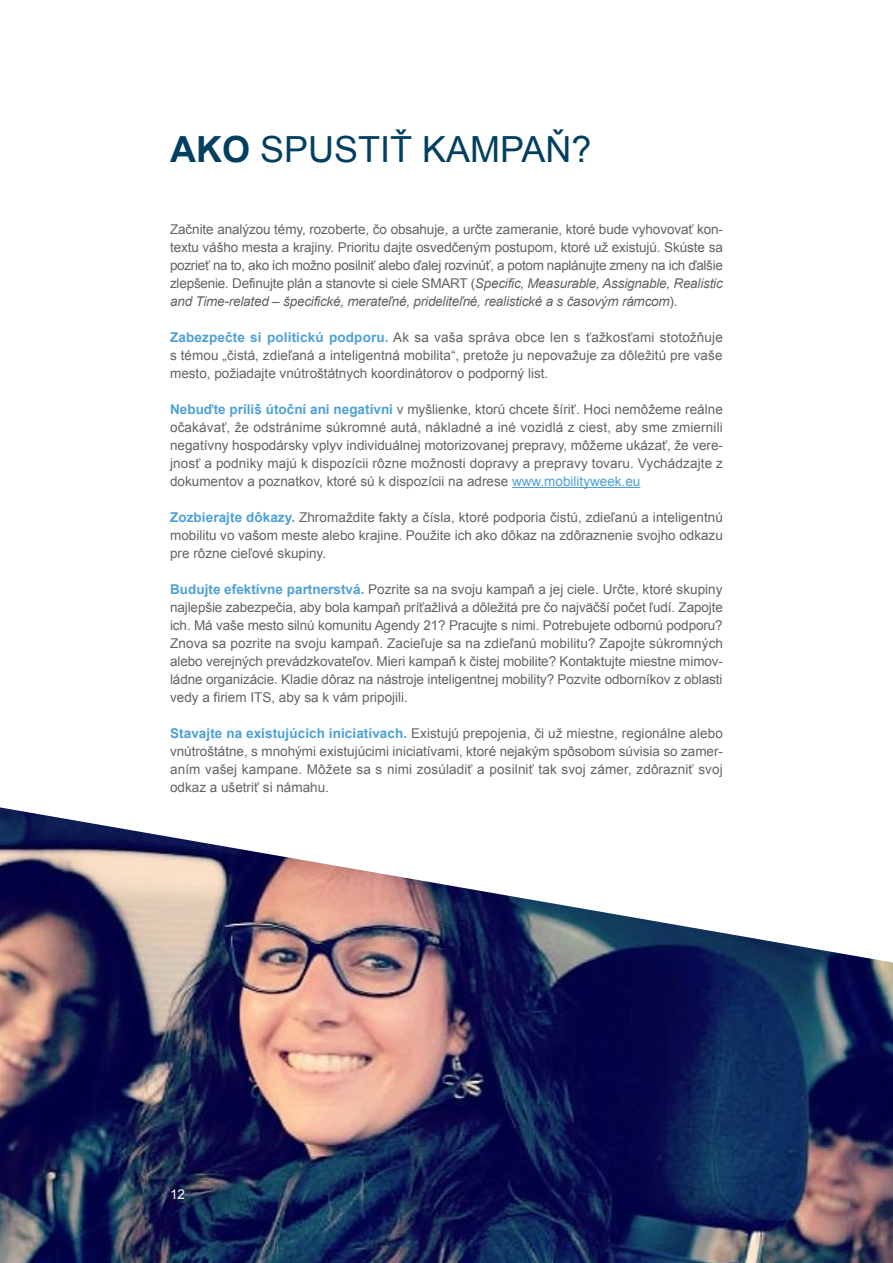
<style>
.page{position:relative;width:893px;height:1263px;background:#fff}
.page>*{position:absolute;margin:0;border:0;box-sizing:border-box;transform-origin:0 0}
.t1{font:36px "Arial";color:#003f60}
.t2{font:13.5px/18px "Arial";color:#646363;text-align:justify}
.t3{font:13.5px "Arial";color:#fff}
.s1{font-weight:700}
.s2{font-style:italic}
.s3{font-weight:700;color:#4da0d8}
.s4{color:#4da0d8}
</style>
<div class="page">
<img style="left:0;top:807px;width:893px;height:456px">
<hr style="left:512px;top:487px;width:128px;height:1px;background:#4da0d8">
<h1 class="t1" style="left:170px;top:126px;width:423px"><span class="s1">AKO</span> SPUSTIŤ KAMPAŇ?</h1>
<p class="t2" style="left:170px;top:220px;width:554px">Začnite analýzou témy, rozoberte, čo obsahuje, a určte zameranie, ktoré bude vyhovovať kon&shy;textu vášho mesta a krajiny. Prioritu dajte osvedčeným postupom, ktoré už existujú. Skúste sa pozrieť na to, ako ich možno posilniť alebo ďalej rozvinúť, a potom naplánujte zmeny na ich ďalšie zlepšenie. Definujte plán a stanovte si ciele SMART (<span class="s2">Specific, Measurable, Assignable, Realistic and Time-related – špecifické, merateľné, prideliteľné, realistické a s časovým rámcom</span>).</p>
<p class="t2" style="left:170px;top:328px;width:554px"><span class="s3">Zabezpečte si politickú podporu.</span> Ak sa vaša správa obce len s ťažkosťami stotožňuje s témou „čistá, zdieľaná a inteligentná mobilita“, pretože ju nepovažuje za dôležitú pre vaše mesto, požiadajte vnútroštátnych koordinátorov o podporný list.</p>
<p class="t2" style="left:170px;top:400px;width:554px"><span class="s3">Nebuďte príliš útoční ani negatívni</span> v myšlienke, ktorú chcete šíriť. Hoci nemôžeme reálne očakávať, že odstránime súkromné autá, nákladné a iné vozidlá z ciest, aby sme zmiernili negatívny hospodársky vplyv individuálnej motorizovanej prepravy, môžeme ukázať, že vere&shy;jnosť a podniky majú k dispozícii rôzne možnosti dopravy a prepravy tovaru. Vychádzajte z dokumentov a poznatkov, ktoré sú k dispozícii na adrese <span class="s4">www.mobilityweek.eu</span></p>
<p class="t2" style="left:170px;top:508px;width:554px"><span class="s3">Zozbierajte dôkazy.</span> Zhromaždite fakty a čísla, ktoré podporia čistú, zdieľanú a inteligentnú mobilitu vo vašom meste alebo krajine. Použite ich ako dôkaz na zdôraznenie svojho odkazu pre rôzne cieľové skupiny.</p>
<p class="t2" style="left:170px;top:580px;width:554px"><span class="s3">Budujte efektívne partnerstvá.</span> Pozrite sa na svoju kampaň a jej ciele. Určte, ktoré skupiny najlepšie zabezpečia, aby bola kampaň príťažlivá a dôležitá pre čo najväčší počet ľudí. Zapojte ich. Má vaše mesto silnú komunitu Agendy 21? Pracujte s nimi. Potrebujete odbornú podporu?<br>Znova sa pozrite na svoju kampaň. Zacieľuje sa na zdieľanú mobilitu? Zapojte súkromných alebo verejných prevádzkovateľov. Mieri kampaň k čistej mobilite? Kontaktujte miestne mimov&shy;ládne organizácie. Kladie dôraz na nástroje inteligentnej mobility? Pozvite odborníkov z oblasti vedy a firiem ITS, aby sa k vám pripojili.</p>
<p class="t2" style="left:170px;top:724px;width:554px"><span class="s3">Stavajte na existujúcich iniciatívach.</span> Existujú prepojenia, či už miestne, regionálne alebo vnútroštátne, s mnohými existujúcimi iniciatívami, ktoré nejakým spôsobom súvisia so zamer&shy;aním vašej kampane. Môžete sa s nimi zosúladiť a posilniť tak svoj zámer, zdôrazniť svoj odkaz a ušetriť si námahu.</p>
<p class="t3" style="left:170px;top:1185px;width:17px">12</p>
</div>
